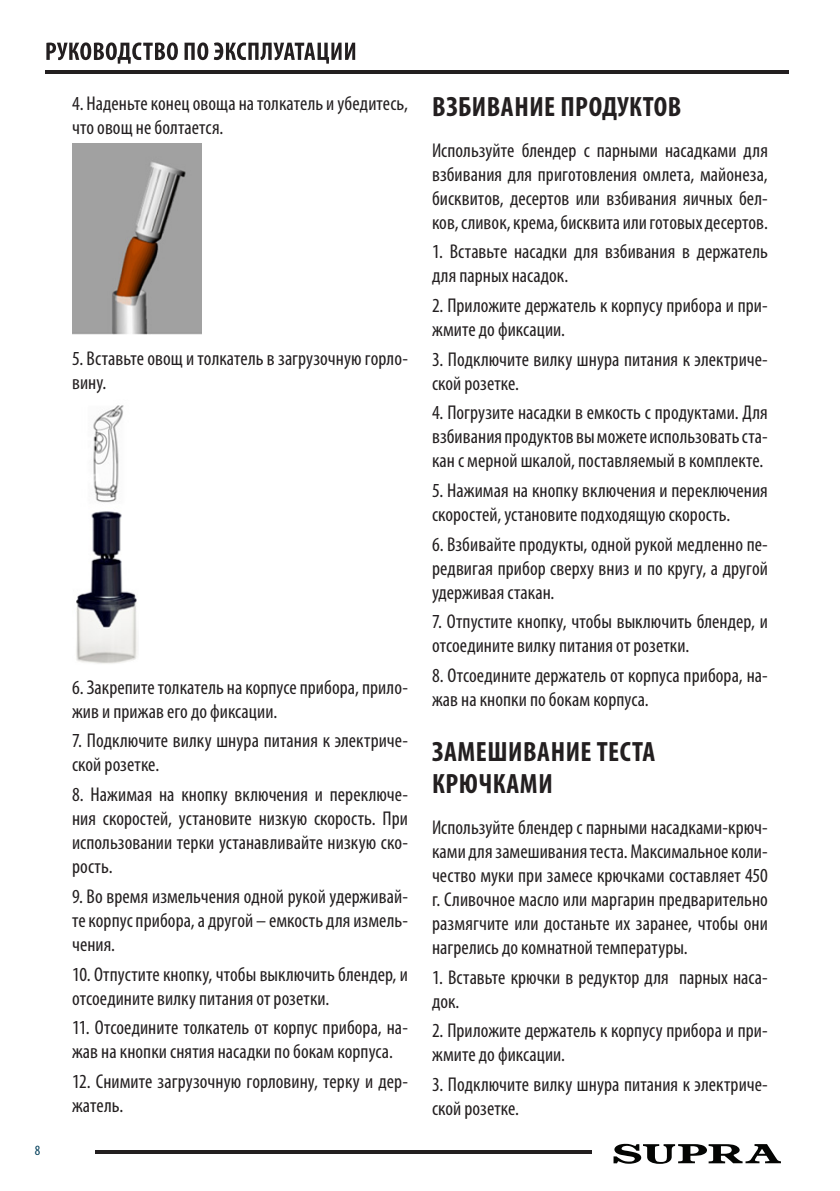
<style>
.page{position:relative;width:840px;height:1191px;background:#fff}
.page>*{position:absolute;margin:0;border:0;box-sizing:border-box;transform-origin:0 0}
.t1{font:700 condensed 28px/32px "Myriad Pro";letter-spacing:.02em;color:#231f20}
.Основной_текст{font:condensed 20px/24px "Myriad Pro";letter-spacing:.005em;color:#231f20}
.t2{font:condensed 14.2px "Myriad Pro";color:#013d59}
</style>
<div class="page">
<svg style="left:46px;top:42px;width:132px;height:22px"></svg>
<svg style="left:184px;top:42px;width:24px;height:18px"></svg>
<svg style="left:214px;top:42px;width:141px;height:22px"></svg>
<hr style="left:46px;top:70px;width:742px;height:3px;background:#231f20">
<hr style="left:95px;top:1150px;width:496px;height:4px;background:#231f20">
<svg style="left:613px;top:1143px;width:167px;height:20px"></svg>
<img style="left:72px;top:144px;width:130px;height:190px">
<img style="left:76px;top:405px;width:62px;height:259px">
<p class="t2" style="left:35px;top:1141px;width:7px">8</p>
<p class="Основной_текст" style="left:72px;top:91px;width:337px">4. Наденьте конец овоща на толкатель и убедитесь, что овощ не болтается.</p>
<p class="Основной_текст" style="left:72px;top:346px;width:337px">5. Вставьте овощ и толкатель в загрузочную горло&shy;вину.</p>
<p class="Основной_текст" style="left:72px;top:675px;width:337px">6. Закрепите толкатель на корпусе прибора, прило&shy;жив и прижав его до фиксации.</p>
<p class="Основной_текст" style="left:72px;top:728px;width:337px">7. Подключите вилку шнура питания к электриче&shy;ской розетке.</p>
<p class="Основной_текст" style="left:72px;top:782px;width:337px;text-align:justify">8. Нажимая на кнопку включения и переключе&shy;ния скоростей, установите низкую скорость. При использовании терки устанавливайте низкую ско&shy;рость.</p>
<p class="Основной_текст" style="left:72px;top:884px;width:337px;text-align:justify">9. Во время измельчения одной рукой удерживай&shy;те корпус прибора, а другой – емкость для измель&shy;чения.</p>
<p class="Основной_текст" style="left:72px;top:961px;width:337px">10. Отпустите кнопку, чтобы выключить блендер, и отсоедините вилку питания от розетки.</p>
<p class="Основной_текст" style="left:72px;top:1015px;width:337px">11. Отсоедините толкатель от корпус прибора, на&shy;жав на кнопки снятия насадки по бокам корпуса.</p>
<p class="Основной_текст" style="left:72px;top:1069px;width:337px">12. Снимите загрузочную горловину, терку и дер&shy;жатель.</p>
<h1 class="t1" style="left:432px;top:90px;width:250px">ВЗБИВАНИЕ ПРОДУКТОВ</h1>
<p class="Основной_текст" style="left:432px;top:138px;width:337px;text-align:justify">Используйте блендер с парными насадками для взбивания для приготовления омлета, майонеза, бисквитов, десертов или взбивания яичных бел&shy;ков, сливок, крема, бисквита или готовых десертов.</p>
<p class="Основной_текст" style="left:432px;top:239px;width:337px">1. Вставьте насадки для взбивания в держатель для парных насадок.</p>
<p class="Основной_текст" style="left:432px;top:293px;width:337px">2. Приложите держатель к корпусу прибора и при&shy;жмите до фиксации.</p>
<p class="Основной_текст" style="left:432px;top:347px;width:337px">3. Подключите вилку шнура питания к электриче&shy;ской розетке.</p>
<p class="Основной_текст" style="left:432px;top:400px;width:337px;text-align:justify">4. Погрузите насадки в емкость с продуктами. Для взбивания продуктов вы можете использовать ста&shy;кан с мерной шкалой, поставляемый в комплекте.</p>
<p class="Основной_текст" style="left:432px;top:478px;width:337px">5. Нажимая на кнопку включения и переключения скоростей, установите подходящую скорость.</p>
<p class="Основной_текст" style="left:432px;top:532px;width:337px;text-align:justify">6. Взбивайте продукты, одной рукой медленно пе&shy;редвигая прибор сверху вниз и по кругу, а другой удерживая стакан.</p>
<p class="Основной_текст" style="left:432px;top:609px;width:337px">7. Отпустите кнопку, чтобы выключить блендер, и отсоедините вилку питания от розетки.</p>
<p class="Основной_текст" style="left:432px;top:663px;width:337px">8. Отсоедините держатель от корпуса прибора, на&shy;жав на кнопки по бокам корпуса.</p>
<h1 class="t1" style="left:432px;top:735px;width:224px">ЗАМЕШИВАНИЕ ТЕСТА<br>КРЮЧКАМИ</h1>
<p class="Основной_текст" style="left:432px;top:815px;width:337px;text-align:justify">Используйте блендер с парными насадками-крюч&shy;ками для замешивания теста. Максимальное коли&shy;чество муки при замесе крючками составляет 450 г. Сливочное масло или маргарин предварительно размягчите или достаньте их заранее, чтобы они нагрелись до комнатной температуры.</p>
<p class="Основной_текст" style="left:432px;top:964px;width:337px">1. Вставьте крючки в редуктор для парных наса&shy;док.</p>
<p class="Основной_текст" style="left:432px;top:1018px;width:337px">2. Приложите держатель к корпусу прибора и при&shy;жмите до фиксации.</p>
<p class="Основной_текст" style="left:432px;top:1072px;width:337px">3. Подключите вилку шнура питания к электриче&shy;ской розетке.</p>
</div>
